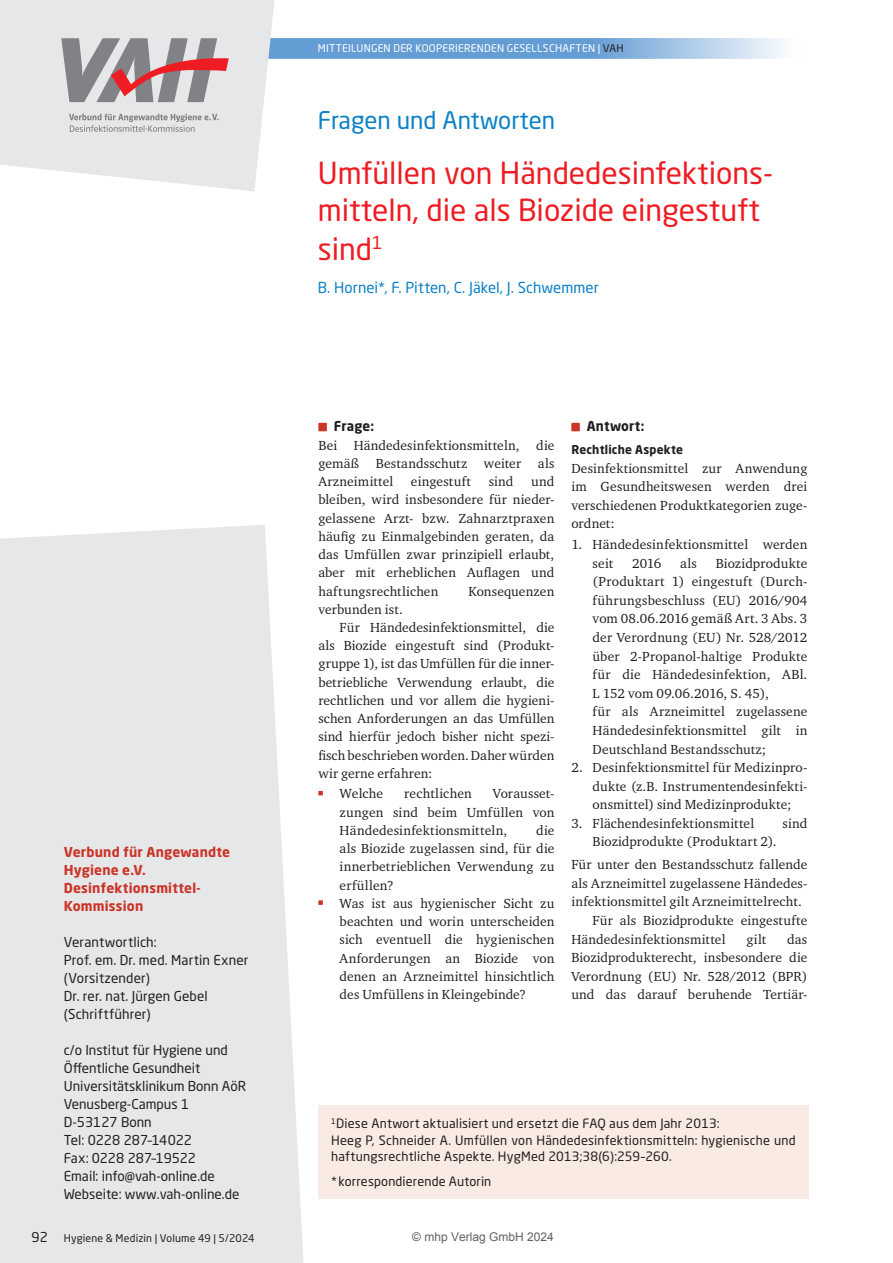
<style>
.page{position:relative;width:893px;height:1263px;background:#fff}
.page>*{position:absolute;margin:0;border:0;box-sizing:border-box;transform-origin:0 0}
.t1{font:30px/38.2px "Neo Sans Pro";color:#ee1d23}
.t2{font:24px "Neo Sans Pro";color:#0c81c5}
.t3{font:15px "Neo Sans Pro";letter-spacing:.005em;color:#0c81c5}
.t4{font:13.5px/18.3px "Charter ITC Pro";letter-spacing:.01em;color:#231f20;text-align:justify}
.t5{font:13.5px/18px "Neo Sans Pro";color:#231f20}
.t6{font:700 13.5px/18px "Neo Sans Pro";letter-spacing:.01em;color:#cc3428}
.t7{font:700 13.5px "Neo Sans Pro";letter-spacing:.01em;color:#231f20}
.t8{font:12.75px/16.5px "Neo Sans Pro";letter-spacing:.015em;color:#231f20}
.t9{font:12px "Arial";color:#616161}
.t10{font:700 12px "Neo Sans Pro";letter-spacing:.015em;color:#231f20}
.t11{font:10.5px "Neo Sans Pro";letter-spacing:.02em;color:#fff}
.t12{font:10.5px "Neo Sans Pro";letter-spacing:.015em;color:#231f20}
.s1{color:#231f20}
</style>
<div class="page">
<svg style="left:300px;top:38px;width:483px;height:21px;background:#81afdc"></svg>
<div style="left:0;top:525px;width:304px;height:738px;background:#e6e7e9"></div>
<svg style="left:0;top:0;width:300px;height:191px;fill:#e6e7e9"></svg>
<svg style="left:61px;top:38px;width:168px;height:64px;background:#b49ea1"></svg>
<svg style="left:69px;top:114px;width:150px;height:18px;background:#cbcdcf"></svg>
<div style="left:318px;top:423px;width:9px;height:8px;background:#cc3428"></div>
<svg style="left:318px;top:791px;width:5px;height:4px"></svg>
<svg style="left:318px;top:900px;width:5px;height:5px"></svg>
<div style="left:571px;top:423px;width:9px;height:8px;background:#cc3428"></div>
<div style="left:318px;top:1105px;width:490px;height:94px;background:#f9ebe4"></div>
<p class="t5" style="left:31px;top:1227px;width:18px">92</p>
<p class="t6" style="left:64px;top:843px;width:168px">Verbund für Angewandte<br>Hygiene e.V.<br>Desinfektionsmittel-<br>Kommission</p>
<p class="t5" style="left:64px;top:933px;width:186px">Verantwortlich:<br>Prof. em. Dr. med. Martin Exner (Vorsitzender)<br>Dr. rer. nat. Jürgen Gebel (Schriftführer)</p>
<p class="t5" style="left:64px;top:1041px;width:184px">c/o Institut für Hygiene und<br>Öffentliche Gesundheit<br>Universitätsklinikum Bonn AöR<br>Venusberg-Campus 1<br>D-53127 Bonn<br>Tel: 0228 287–14022<br>Fax: 0228 287–19522<br>Email: info@vah-online.de<br>Webseite: www.vah-online.de</p>
<p class="t12" style="left:64px;top:1231px;width:192px">Hygiene &amp; Medizin | Volume 49 | 5/2024</p>
<p class="t11" style="left:318px;top:42px;width:307px">MITTEILUNGEN DER KOOPERIERENDEN GESELLSCHAFTEN | <span class="s1">VAH</span></p>
<h2 class="t2" style="left:318px;top:106px;width:239px">Fragen und Antworten</h2>
<h1 class="t1" style="left:318px;top:153px;width:457px">Umfüllen von Händedesinfektions&shy;mitteln, die als Biozide eingestuft sind<sup>1</sup></h1>
<p class="t3" style="left:318px;top:278px;width:283px">B. Hornei*, F. Pitten, C. Jäkel, J. Schwemmer</p>
<p class="t7" style="left:334px;top:418px;width:42px">Frage:</p>
<p class="t4" style="left:318px;top:436px;width:238px">Bei Händedesinfektionsmitteln, die gemäß Bestandsschutz weiter als Arzneimittel</p>
<p class="t4" style="left:411px;top:472px;width:62px">eingestuft</p>
<p class="t4" style="left:489px;top:472px;width:26px">sind</p>
<p class="t4" style="left:318px;top:472px;width:238px;text-indent:213px">und bleiben, wird insbesondere für nieder&shy;gelassene Arzt- bzw. Zahnarztpraxen häufig zu Einmalgebinden geraten, da das Umfüllen zwar prinzipiell erlaubt, aber mit erheblichen Auflagen und haftungsrechtlichen</p>
<p class="t4" style="left:468px;top:581px;width:88px">Konsequenzen</p>
<p class="t4" style="left:318px;top:600px;width:86px">verbunden ist.</p>
<p class="t4" style="left:340px;top:618px;width:216px">Für Händedesinfektionsmittel, die</p>
<p class="t4" style="left:318px;top:636px;width:238px">als Biozide eingestuft sind (Produkt-</p>
<p class="t4" style="left:318px;top:654px;width:238px">gruppe 1), ist das Umfüllen für die inner-</p>
<p class="t4" style="left:318px;top:673px;width:238px">betriebliche Verwendung erlaubt, die</p>
<p class="t4" style="left:318px;top:691px;width:238px">rechtlichen und vor allem die hygieni-</p>
<p class="t4" style="left:318px;top:709px;width:238px">schen Anforderungen an das Umfüllen</p>
<p class="t4" style="left:318px;top:727px;width:238px">sind hierfür jedoch bisher nicht spezi-</p>
<p class="t4" style="left:318px;top:746px;width:238px">fisch beschrieben worden. Daher würden</p>
<p class="t4" style="left:318px;top:764px;width:116px">wir gerne erfahren:</p>
<p class="t4" style="left:340px;top:784px;width:45px">Welche</p>
<p class="t4" style="left:404px;top:784px;width:69px">rechtlichen</p>
<p class="t4" style="left:340px;top:784px;width:216px;text-indent:153px">Vorausset&shy;zungen sind beim Umfüllen von Händedesinfektionsmitteln,</p>
<p class="t4" style="left:340px;top:821px;width:216px;text-align:left;text-indent:196px">die als Biozide zugelassen sind, für die innerbetrieblichen Verwendung zu erfüllen?<br>Was ist aus hygienischer Sicht zu beachten und worin unterscheiden sich eventuell die hygienischen<br>Anforderungen an Biozide von denen an Arzneimittel hinsichtlich des Umfüllens in Kleingebinde?</p>
<p class="t7" style="left:587px;top:418px;width:59px">Antwort:</p>
<p class="t10" style="left:571px;top:442px;width:113px">Rechtliche Aspekte</p>
<p class="t4" style="left:571px;top:459px;width:238px">Desinfektionsmittel zur Anwendung im Gesundheitswesen werden drei verschiedenen Produktkategorien zuge&shy;ordnet:</p>
<p class="t4" style="left:593px;top:535px;width:216px;text-indent:-21px">1. Händedesinfektionsmittel werden seit</p>
<p class="t4" style="left:593px;top:554px;width:216px;text-align:left;text-indent:123px">Biozidprodukte (Produktart 1) eingestuft (Durch&shy;führungsbeschluss (EU) 2016/904 vom 08.06.2016 gemäß Art. 3 Abs. 3 der Verordnung (EU) Nr. 528/2012 über 2-Propanol-haltige Produkte für die Händedesinfektion, ABl.<br>L 152 vom 09.06.2016, S. 45),<br>für als Arzneimittel zugelassene<br>Händedesinfektionsmittel gilt in<br>Deutschland Bestandsschutz;</p>
<p class="t4" style="left:593px;top:758px;width:216px;text-indent:-21px">2. Desinfektionsmittel für Medizinpro&shy;dukte (z.B. Instrumentendesinfekti&shy;onsmittel) sind Medizinprodukte;</p>
<p class="t4" style="left:571px;top:814px;width:184px">3. Flächendesinfektionsmittel</p>
<p class="t4" style="left:783px;top:814px;width:26px">sind</p>
<p class="t4" style="left:571px;top:830px;width:238px;line-height:22.8px;text-indent:21px">Biozidprodukte (Produktart 2).<br>Für unter den Bestandsschutz fallende</p>
<p class="t4" style="left:571px;top:874px;width:238px">als Arzneimittel zugelassene Händedes-</p>
<p class="t4" style="left:571px;top:892px;width:232px">infektionsmittel gilt Arzneimittelrecht.</p>
<p class="t4" style="left:593px;top:911px;width:216px">Für als Biozidprodukte eingestufte</p>
<p class="t4" style="left:571px;top:929px;width:156px">Händedesinfektionsmittel</p>
<p class="t4" style="left:746px;top:929px;width:21px">gilt</p>
<p class="t4" style="left:632px;top:554px;width:31px">2016</p>
<p class="t4" style="left:680px;top:554px;width:18px">als</p>
<p class="t4" style="left:571px;top:929px;width:238px;text-indent:216px">das Biozidprodukterecht, insbesondere die Verordnung (EU) Nr. 528/2012 (BPR) und das darauf beruhende Tertiär-</p>
<p class="t8" style="left:331px;top:1115px;width:466px"><sup>1</sup>Diese Antwort aktualisiert und ersetzt die FAQ aus dem Jahr 2013:<br>Heeg P, Schneider A. Umfüllen von Händedesinfektionsmitteln: hygienische und haftungsrechtliche Aspekte. HygMed 2013;38(6):259–260.</p>
<p class="t8" style="left:331px;top:1173px;width:162px">*korrespondierende Autorin</p>
<p class="t9" style="left:412px;top:1229px;width:143px">© mhp Verlag GmbH 2024</p>
</div>
